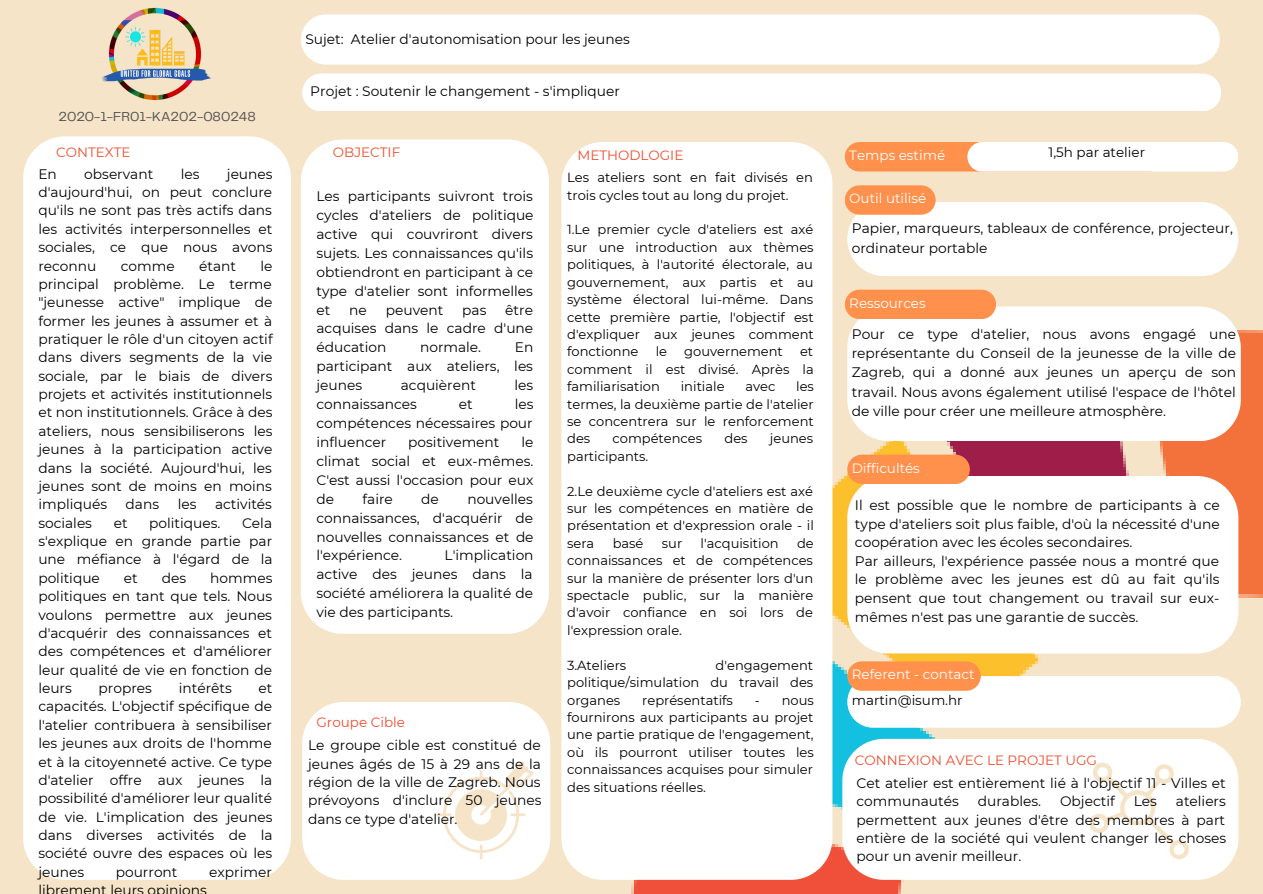
<style>
.page{position:relative;width:1263px;height:894px;background:#fff}
.page>*{position:absolute;margin:0;border:0;box-sizing:border-box;transform-origin:0 0}
.t1{font:13.8px/18.3px "Montserrat";color:#000;text-align:justify}
.t2{font:13.5px "Montserrat";color:#ec4f31}
.t3{font:13.5px "Montserrat";color:#fff}
.t4{font:13.5px "Montserrat";color:#000}
.t5{font:13.5px "Telegraf";color:#545454}
.t6{font:13.05px/17.4px "Montserrat";color:#000;text-align:justify}
</style>
<div class="page">
<div style="left:0;top:0;width:1263px;height:893px;background:#f6e4c8"></div>
<img style="left:102px;top:7px;width:109px;height:94px">
<div style="left:301px;top:14px;width:919px;height:51px;background:#fff;border-radius:25px"></div>
<img style="left:632px;top:331px;width:631px;height:562px">
<div style="left:561px;top:142px;width:271px;height:737px;background:#fff"></div>
<div style="left:842px;top:738px;width:396px;height:141px;background:#fff"></div>
<div style="left:301px;top:139px;width:248px;height:494px;background:#fff"></div>
<div style="left:23px;top:136px;width:268px;height:743px;background:#fff"></div>
<div style="left:302px;top:74px;width:919px;height:37px;background:#fff;border-radius:19px"></div>
<svg style="left:845px;top:185px;width:393px;height:91px"></svg>
<div style="left:847px;top:306px;width:394px;height:135px;background:#fff"></div>
<svg style="left:845px;top:289px;width:151px;height:30px;background:#fe9655"></svg>
<div style="left:847px;top:476px;width:391px;height:177px;background:#fff"></div>
<svg style="left:847px;top:454px;width:123px;height:30px;background:#fd9351"></svg>
<svg style="left:847px;top:661px;width:394px;height:66px;background:#fbe9d7"></svg>
<svg style="left:845px;top:142px;width:393px;height:29px;background:#fedcc6"></svg>
<svg style="left:302px;top:702px;width:248px;height:177px;background:#fefcf9"></svg>
<svg style="left:1089px;top:762px;width:100px;height:97px"></svg>
<p class="t5" style="left:58px;top:111px;width:199px">2020-1-FR01-KA202-080248</p>
<p class="t1" style="left:305px;top:30px;width:326px">Sujet: Atelier d'autonomisation pour les jeunes</p>
<p class="t1" style="left:310px;top:82px;width:311px">Projet : Soutenir le changement - s'impliquer</p>
<p class="t2" style="left:56px;top:144px;width:76px">CONTEXTE</p>
<p class="t2" style="left:333px;top:144px;width:69px">OBJECTIF</p>
<p class="t2" style="left:577px;top:147px;width:107px">METHODLOGIE</p>
<p class="t1" style="left:38px;top:164px;width:236px;text-indent:189px">jeunes d'aujourd'hui, on peut conclure qu'ils ne sont pas très actifs dans les activités interpersonnelles et sociales, ce que nous avons reconnu</p>
<p class="t1" style="left:38px;top:164px;width:20px">En</p>
<p class="t1" style="left:84px;top:164px;width:71px">observant</p>
<p class="t1" style="left:181px;top:164px;width:20px">les</p>
<p class="t1" style="left:38px;top:256px;width:236px;text-indent:222px">le principal problème. Le terme "jeunesse active" implique de former les jeunes à assumer et à pratiquer le rôle d'un citoyen actif dans divers segments de la vie sociale, par le biais de divers projets et activités institutionnels et non institutionnels. Grâce à des ateliers, nous sensibiliserons les jeunes à la participation active dans la société. Aujourd'hui, les jeunes sont de moins en moins impliqués</p>
<p class="t1" style="left:121px;top:256px;width:55px">comme</p>
<p class="t1" style="left:199px;top:256px;width:38px">étant</p>
<p class="t1" style="left:126px;top:495px;width:35px">dans</p>
<p class="t1" style="left:178px;top:495px;width:20px">les</p>
<p class="t1" style="left:215px;top:495px;width:58px">activités</p>
<p class="t1" style="left:38px;top:513px;width:55px">sociales</p>
<p class="t1" style="left:114px;top:513px;width:15px">et</p>
<p class="t1" style="left:149px;top:513px;width:73px">politiques.</p>
<p class="t1" style="left:38px;top:513px;width:236px;text-indent:204px">Cela s'explique en grande partie par une méfiance à l'égard de la politique</p>
<p class="t1" style="left:38px;top:568px;width:236px;text-indent:172px">hommes politiques en tant que tels. Nous voulons permettre aux jeunes d'acquérir des connaissances et des compétences et d'améliorer leur qualité de vie en fonction de leurs</p>
<p class="t1" style="left:124px;top:568px;width:15px">et</p>
<p class="t1" style="left:162px;top:568px;width:26px">des</p>
<p class="t1" style="left:99px;top:678px;width:55px">propres</p>
<p class="t1" style="left:179px;top:678px;width:55px">intérêts</p>
<p class="t1" style="left:38px;top:678px;width:236px;text-indent:220px">et capacités. L'objectif spécifique de l'atelier contribuera à sensibiliser les jeunes aux droits de l'homme et à la citoyenneté active. Ce type d'atelier offre aux jeunes la possibilité d'améliorer leur qualité de vie. L'implication des jeunes dans diverses activités de la société ouvre des espaces où les jeunes</p>
<p class="t1" style="left:116px;top:862px;width:63px">pourront</p>
<p class="t1" style="left:209px;top:862px;width:64px">exprimer</p>
<p class="t1" style="left:38px;top:880px;width:170px">librement leurs opinions</p>
<p class="t1" style="left:316px;top:187px;width:219px;line-height:18.9px">Les participants suivront trois cycles d'ateliers de politique active qui couvriront divers sujets. Les connaissances qu'ils obtiendront en participant à ce type d'atelier sont informelles et</p>
<p class="t1" style="left:316px;top:300px;width:218px;line-height:18.9px;text-indent:189px">être acquises dans le cadre d'une éducation</p>
<p class="t1" style="left:349px;top:300px;width:19px">ne</p>
<p class="t1" style="left:386px;top:300px;width:59px">peuvent</p>
<p class="t1" style="left:462px;top:300px;width:26px">pas</p>
<p class="t1" style="left:420px;top:338px;width:63px">normale.</p>
<p class="t1" style="left:316px;top:338px;width:218px;line-height:18.9px;text-indent:198px">En participant aux ateliers, les jeunes</p>
<p class="t1" style="left:401px;top:376px;width:77px">acquièrent</p>
<p class="t1" style="left:515px;top:376px;width:20px">les</p>
<p class="t1" style="left:316px;top:395px;width:102px">connaissances</p>
<p class="t1" style="left:459px;top:395px;width:15px">et</p>
<p class="t1" style="left:316px;top:394px;width:219px;line-height:18.9px;text-indent:198px">les compétences nécessaires pour influencer</p>
<p class="t1" style="left:316px;top:432px;width:218px;line-height:18.9px;text-indent:205px">le climat social et eux-mêmes.<br>C'est aussi l'occasion pour eux de</p>
<p class="t1" style="left:408px;top:433px;width:93px">positivement</p>
<p class="t1" style="left:363px;top:489px;width:32px">faire</p>
<p class="t1" style="left:421px;top:489px;width:19px">de</p>
<p class="t1" style="left:316px;top:489px;width:219px;line-height:18.9px;text-indent:151px">nouvelles connaissances, d'acquérir de nouvelles connaissances et de l'expérience.</p>
<p class="t1" style="left:316px;top:546px;width:219px;line-height:18.9px;text-indent:128px">L'implication active des jeunes dans la société améliorera la qualité de vie des participants.</p>
<p class="t2" style="left:316px;top:713px;width:90px">Groupe Cible</p>
<p class="t1" style="left:308px;top:735px;width:235px">Le groupe cible est constitué de jeunes âgés de 15 à 29 ans de la région de la ville de Zagreb. Nous prévoyons d'inclure 50 jeunes dans ce type d'atelier.</p>
<p class="t6" style="left:567px;top:169px;width:247px">Les ateliers sont en fait divisés en trois cycles tout au long du projet.</p>
<p class="t6" style="left:567px;top:221px;width:248px">1.Le premier cycle d'ateliers est axé sur une introduction aux thèmes politiques, à l'autorité électorale, au gouvernement, aux partis et au système électoral lui-même. Dans cette première partie, l'objectif est d'expliquer aux jeunes comment fonctionne</p>
<p class="t6" style="left:656px;top:343px;width:13px">le</p>
<p class="t6" style="left:684px;top:343px;width:100px">gouvernement</p>
<p class="t6" style="left:567px;top:343px;width:248px;text-indent:233px">et comment il est divisé. Après la familiarisation</p>
<p class="t6" style="left:567px;top:377px;width:248px;text-indent:229px">les termes, la deuxième partie de l'atelier se concentrera sur le renforcement des</p>
<p class="t6" style="left:681px;top:377px;width:45px">initiale</p>
<p class="t6" style="left:745px;top:377px;width:31px">avec</p>
<p class="t6" style="left:612px;top:430px;width:91px">compétences</p>
<p class="t6" style="left:724px;top:430px;width:25px">des</p>
<p class="t6" style="left:770px;top:430px;width:45px">jeunes</p>
<p class="t6" style="left:567px;top:447px;width:83px">participants.</p>
<p class="t6" style="left:567px;top:482px;width:248px">2.Le deuxième cycle d'ateliers est axé sur les compétences en matière de présentation et d'expression orale - il sera</p>
<p class="t6" style="left:567px;top:534px;width:248px;text-indent:230px">de connaissances et de compétences sur la manière de présenter lors d'un spectacle public, sur la manière d'avoir confiance en soi lors de l'expression orale.</p>
<p class="t6" style="left:567px;top:656px;width:61px">3.Ateliers</p>
<p class="t6" style="left:613px;top:534px;width:32px">basé</p>
<p class="t6" style="left:662px;top:534px;width:22px">sur</p>
<p class="t6" style="left:701px;top:534px;width:80px">l'acquisition</p>
<p class="t6" style="left:567px;top:656px;width:248px;text-indent:148px">d'engagement politique/simulation du travail des organes</p>
<p class="t6" style="left:642px;top:691px;width:92px">représentatifs</p>
<p class="t6" style="left:567px;top:691px;width:248px;text-indent:188px">- nous fournirons aux participants au projet une partie pratique de l'engagement, où ils pourront utiliser toutes les connaissances acquises pour simuler des situations réelles.</p>
<p class="t3" style="left:849px;top:147px;width:97px">Temps estimé</p>
<p class="t3" style="left:849px;top:190px;width:78px">Outil utilisé</p>
<p class="t4" style="left:1048px;top:144px;width:98px">1,5h par atelier</p>
<p class="t1" style="left:852px;top:219px;width:383px;line-height:19px">Papier, marqueurs, tableaux de conférence, projecteur, ordinateur portable</p>
<p class="t3" style="left:849px;top:294px;width:78px">Ressources</p>
<p class="t1" style="left:852px;top:324px;width:386px;line-height:19px">Pour ce type d'atelier, nous avons engagé une représentante du Conseil de la jeunesse de la ville de Zagreb, qui a donné aux jeunes un aperçu de son travail. Nous avons également utilisé l'espace de l'hôtel de ville pour créer une meilleure atmosphère.</p>
<p class="t3" style="left:852px;top:459px;width:70px">Difficultés</p>
<p class="t1" style="left:855px;top:495px;width:366px">Il est possible que le nombre de participants à ce type d'ateliers soit plus faible, d'où la nécessité d'une coopération avec les écoles secondaires.</p>
<p class="t1" style="left:855px;top:551px;width:366px">Par ailleurs, l'expérience passée nous a montré que le problème avec les jeunes est dû au fait qu'ils pensent que tout changement ou travail sur eux&shy;mêmes n'est pas une garantie de succès.</p>
<p class="t3" style="left:852px;top:666px;width:124px">Referent - contact</p>
<p class="t4" style="left:852px;top:692px;width:112px">martin@isum.hr</p>
<p class="t2" style="left:855px;top:751px;width:244px">CONNEXION AVEC LE PROJET UGG</p>
<p class="t1" style="left:856px;top:773px;width:371px">Cet atelier est entièrement lié à l'objectif 11 - Villes et communautés</p>
<p class="t1" style="left:978px;top:792px;width:65px">durables.</p>
<p class="t1" style="left:1060px;top:792px;width:56px">Objectif</p>
<p class="t1" style="left:1134px;top:792px;width:25px">Les</p>
<p class="t1" style="left:856px;top:792px;width:371px;text-indent:319px">ateliers permettent aux jeunes d'être des membres à part entière de la société qui veulent changer les choses pour un avenir meilleur.</p>
</div>
